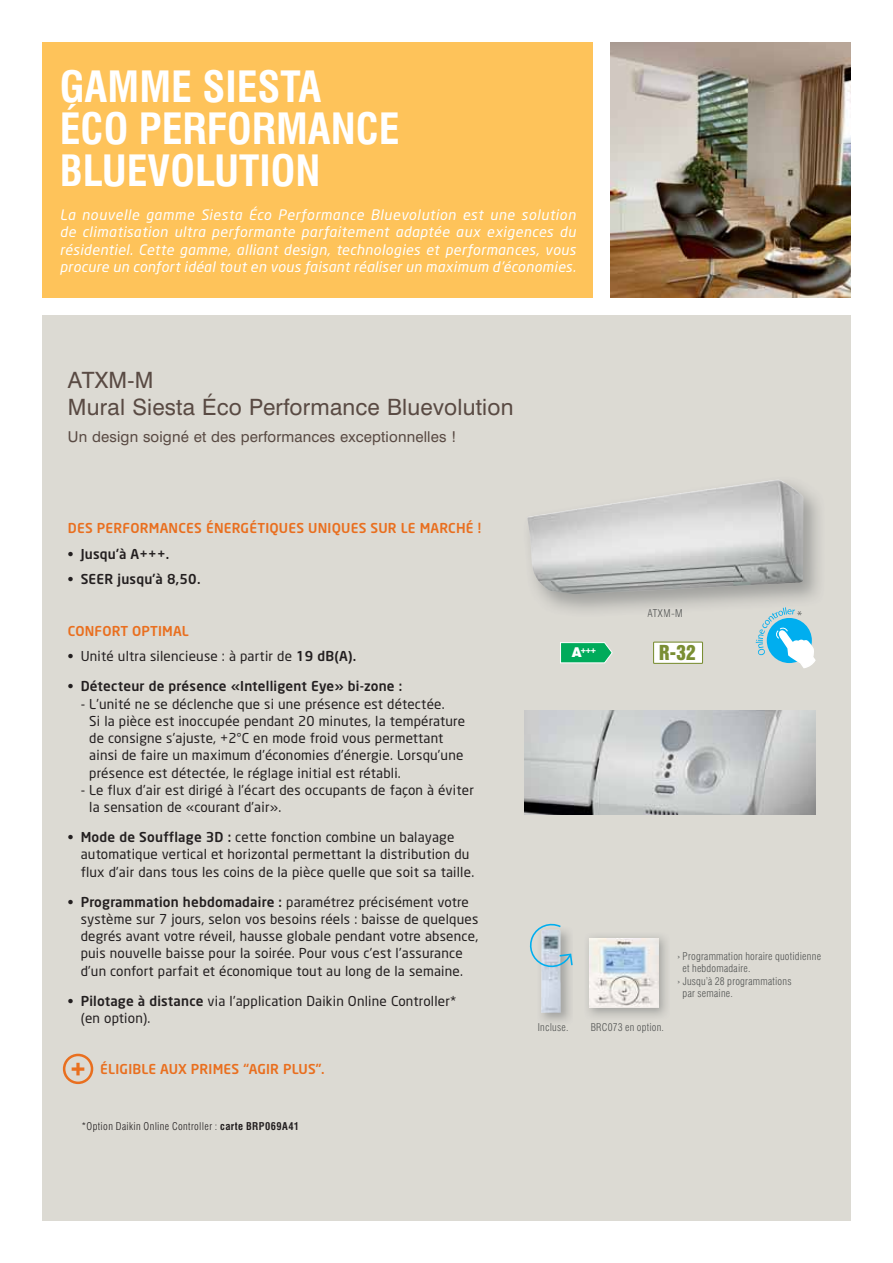
<style>
.page{position:relative;width:893px;height:1263px;background:#fff}
.page>*{position:absolute;margin:0;border:0;box-sizing:border-box;transform-origin:0 0}
.t1{font:700 condensed 42px/42px "Swiss 721 BT";color:#fff}
.t2{font:700 25.2px "Arial";color:#e96f1f}
.t3{font:22.5px/27px "Swiss 721 BT";letter-spacing:.01em;color:#594a43}
.t4{font:18.9px "Helvetica Inserat";color:#7a8e33}
.t5{font:15px "Swiss 721 BT";letter-spacing:.01em;color:#594a43}
.t6{font:italic 14.25px/17.1px "Neo Sans";letter-spacing:.025em;color:#fff;text-align:justify}
.t7{font:13.5px/17.2px "Neo Sans";letter-spacing:.015em;color:#231f20}
.t8{font:500 13.5px "Neo Sans";letter-spacing:.015em;color:#e96f1f}
.t9{font:500 13.5px "Neo Sans";letter-spacing:.015em;color:#231f20}
.t10{font:300 12.9px "Myriad Pro";color:#505251}
.t11{font:300 condensed 10.5px "Swiss 721 BT";letter-spacing:.02em;color:#505251}
.t12{font:300 condensed 10.5px "Swiss 721 BT";letter-spacing:.035em;color:#231f20}
.t13{font:300 condensed 10.5px "Swiss 721 BT";color:#4f5150}
.t14{font:900 7.8px "Swiss 721 BT";color:#fff}
.s1{font-weight:500}
.s2{font-weight:700}
.s3{font-size:13.5px}
.s4{color:#505251}
</style>
<div class="page">
<img style="left:611px;top:43px;width:239px;height:255px">
<div style="left:42px;top:315px;width:808px;height:905px;background:#dcdad3"></div>
<div style="left:42px;top:43px;width:551px;height:255px;background:#fec35a"></div>
<svg style="left:560px;top:642px;width:53px;height:22px"></svg>
<img style="left:524px;top:710px;width:291px;height:105px">
<img style="left:588px;top:936px;width:78px;height:80px">
<img style="left:590px;top:938px;width:68px;height:70px">
<img style="left:541px;top:969px;width:20px;height:44px">
<svg style="left:529px;top:923px;width:44px;height:46px"></svg>
<div style="left:653px;top:642px;width:49px;height:21px;background:#fff"></div>
<div style="left:653px;top:642px;width:50px;height:22px;border:1px solid #7a8e33"></div>
<img style="left:527px;top:480px;width:276px;height:114px">
<svg style="left:756px;top:607px;width:60px;height:61px"></svg>
<div style="left:63px;top:1054px;width:30px;height:30px;border:3px solid #e96f1f;border-radius:50%"></div>
<h1 class="t1" style="left:60px;top:69px;width:341px">GAMME SIESTA<br>ÉCO PERFORMANCE<br>BLUEVOLUTION</h1>
<p class="t6" style="left:60px;top:208px;width:517px">La nouvelle gamme Siesta Éco Performance Bluevolution est une solution de climatisation ultra performante parfaitement adaptée aux exigences du résidentiel. Cette gamme, alliant design, technologies et performances, vous procure un confort idéal tout en vous faisant réaliser un maximum d’économies.</p>
<h3 class="t3" style="left:68px;top:368px;width:447px">ATXM-M<br>Mural Siesta Éco Performance Bluevolution</h3>
<p class="t5" style="left:68px;top:430px;width:390px">Un design soigné et des performances exceptionnelles !</p>
<p class="t8" style="left:68px;top:522px;width:415px">DES PERFORMANCES ÉNERGÉTIQUES UNIQUES SUR LE MARCHÉ !</p>
<p class="t9" style="left:68px;top:548px;width:103px">• Jusqu’à A+++.</p>
<p class="t9" style="left:68px;top:574px;width:134px">• SEER jusqu’à 8,50.</p>
<p class="t8" style="left:68px;top:625px;width:122px">CONFORT OPTIMAL</p>
<p class="t7" style="left:68px;top:649px;width:290px"><span class="s1">•</span> Unité ultra silencieuse : à partir de <span class="s1">19 dB(A).</span></p>
<p class="t9" style="left:68px;top:681px;width:336px">• Détecteur de présence «Intelligent Eye» bi-zone :</p>
<p class="t7" style="left:89px;top:696px;width:377px;text-indent:-9px">- L’unité ne se déclenche que si une présence est détectée.<br>Si la pièce est inoccupée pendant 20 minutes, la température de consigne s’ajuste, +2°C en mode froid vous permettant ainsi de faire un maximum d’économies d’énergie. Lorsqu’une présence est détectée, le réglage initial est rétabli.</p>
<p class="t7" style="left:89px;top:782px;width:386px;text-indent:-9px">- Le flux d’air est dirigé à l’écart des occupants de façon à éviter la sensation de «courant d’air».</p>
<p class="t7" style="left:81px;top:829px;width:395px;text-indent:-13px"><span class="s1">• Mode de Soufflage 3D :</span> cette fonction combine un balayage automatique vertical et horizontal permettant la distribution du flux d’air dans tous les coins de la pièce quelle que soit sa taille.</p>
<p class="t7" style="left:81px;top:894px;width:399px;text-indent:-13px"><span class="s1">• Programmation hebdomadaire :</span> paramétrez précisément votre système sur 7 jours, selon vos besoins réels : baisse de quelques degrés avant votre réveil, hausse globale pendant votre absence, puis nouvelle baisse pour la soirée. Pour vous c’est l’assurance d’un confort parfait et économique tout au long de la semaine.</p>
<p class="t7" style="left:81px;top:993px;width:377px;text-indent:-13px"><span class="s1">• Pilotage à distance</span> via l’application Daikin Online Controller* (en option).</p>
<p class="t8" style="left:100px;top:1064px;width:226px">ÉLIGIBLE AUX PRIMES “AGIR PLUS”.</p>
<h2 class="t2" style="left:71px;top:1055px;width:16px">+</h2>
<p class="t12" style="left:81px;top:1122px;width:219px">*Option Daikin Online Controller : <span class="s2">carte BRP069A41</span></p>
<p class="t14" style="left:572px;top:647px;width:27px"><span class="s3">A</span>+++</p>
<p class="t13" style="left:648px;top:608px;width:36px">ATXM M<span class="s4">-</span></p>
<p class="t10" style="left:797px;top:608px;width:7px">*</p>
<h3 class="t4" style="left:659px;top:645px;width:38px">R-32</h3>
<p class="t11" style="left:677px;top:951px;width:145px">› Programmation horaire quotidienne</p>
<p class="t11" style="left:683px;top:964px;width:69px">et hebdomadaire.</p>
<p class="t11" style="left:677px;top:977px;width:116px">› Jusqu’à 28 programmations</p>
<p class="t11" style="left:683px;top:989px;width:52px">par semaine.</p>
<p class="t11" style="left:538px;top:1023px;width:32px">Incluse.</p>
<p class="t11" style="left:591px;top:1023px;width:75px">BRC073 en option.</p>
</div>
